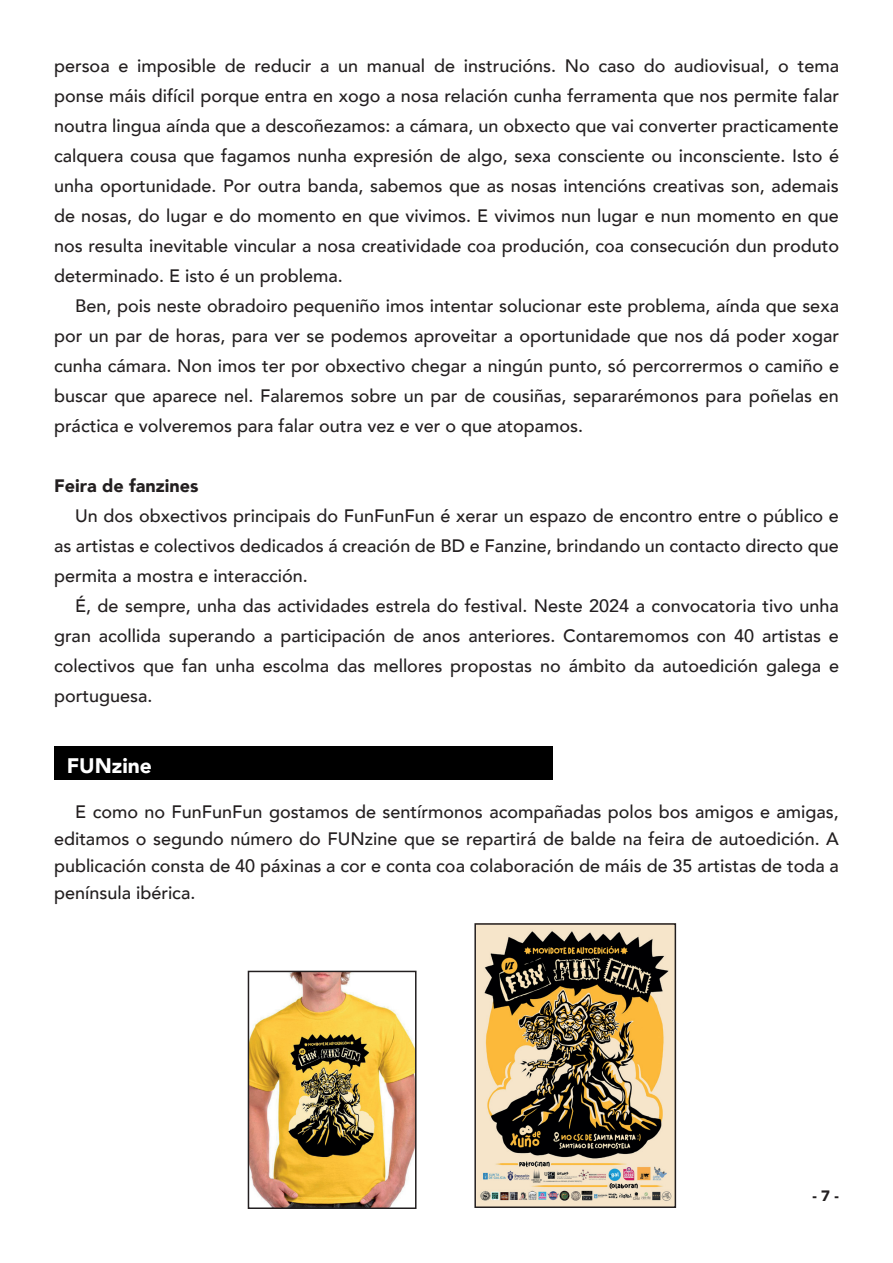
<style>
.page{position:relative;width:893px;height:1263px;background:#fff}
.page>*{position:absolute;margin:0;border:0;box-sizing:border-box;transform-origin:0 0}
.t1{font:900 21px "Avenir";color:#fff}
.t2{font:500 18px/30px "Avenir";color:#231f20;text-align:justify}
.t3{font:900 18px "Avenir";color:#231f20}
.t4{font:900 15px "Avenir";color:#231f20}
</style>
<div class="page">
<div style="left:54px;top:746px;width:499px;height:33px;background:#000"></div>
<img style="left:477px;top:926px;width:196px;height:279px">
<div style="left:474px;top:923px;width:202px;height:285px;border:2px solid #231f20"></div>
<img style="left:251px;top:974px;width:162px;height:232px">
<div style="left:248px;top:971px;width:168px;height:238px;border:2px solid #231f20"></div>
<p class="t2" style="left:54px;top:50px;width:787px">persoa e imposible de reducir a un manual de instrucións. No caso do audiovisual, o tema ponse máis difícil porque entra en xogo a nosa relación cunha ferramenta que nos permite falar noutra lingua aínda que a descoñezamos: a cámara, un obxecto que vai converter practicamente calquera cousa que fagamos nunha expresión de algo, sexa consciente ou inconsciente. Isto é unha oportunidade. Por outra banda, sabemos que as nosas intencións creativas son, ademais de nosas, do lugar e do momento en que vivimos. E vivimos nun lugar e nun momento en que nos resulta inevitable vincular a nosa creatividade coa produción, coa consecución dun produto determinado. E isto é un problema.</p>
<p class="t2" style="left:54px;top:290px;width:786px;text-indent:21px">Ben, pois neste obradoiro pequeniño imos intentar solucionar este problema, aínda que sexa por un par de horas, para ver se podemos aproveitar a oportunidade que nos dá poder xogar cunha cámara. Non imos ter por obxectivo chegar a ningún punto, só percorrermos o camiño e buscar que aparece nel. Falaremos sobre un par de cousiñas, separarémonos para poñelas en práctica e volveremos para falar outra vez e ver o que atopamos.</p>
<p class="t3" style="left:54px;top:470px;width:146px">Feira de fanzines</p>
<p class="t2" style="left:54px;top:500px;width:786px;text-indent:21px">Un dos obxectivos principais do FunFunFun é xerar un espazo de encontro entre o público e as artistas e colectivos dedicados á creación de BD e Fanzine, brindando un contacto directo que permita a mostra e interacción.</p>
<p class="t2" style="left:54px;top:590px;width:786px;text-indent:21px">É, de sempre, unha das actividades estrela do festival. Neste 2024 a convocatoria tivo unha gran acollida superando a participación de anos anteriores. Contaremomos con 40 artistas e colectivos que fan unha escolma das mellores propostas no ámbito da autoedición galega e portuguesa.</p>
<p class="t1" style="left:67px;top:748px;width:87px">FUNzine</p>
<p class="t2" style="left:54px;top:797px;width:786px;line-height:27px;text-indent:21px">E como no FunFunFun gostamos de sentírmonos acompañadas polos bos amigos e amigas, editamos o segundo número do FUNzine que se repartirá de balde na feira de autoedición. A publicación consta de 40 páxinas a cor e conta coa colaboración de máis de 35 artistas de toda a península ibérica.</p>
<p class="t4" style="left:812px;top:1183px;width:28px">- 7 -</p>
</div>
